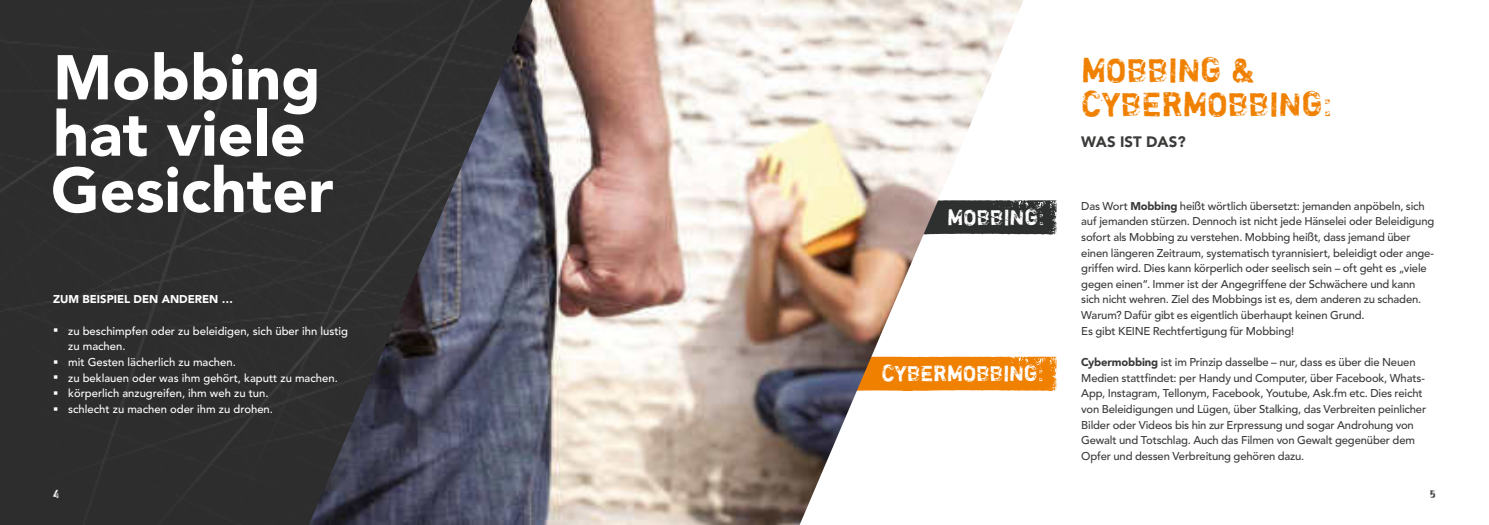
<style>
.page{position:relative;width:1489px;height:525px;background:#fff}
.page>*{position:absolute;margin:0;border:0;box-sizing:border-box;transform-origin:0 0}
.t1{font:900 62.5px/56.2px "Avenir LT Std";color:#fff}
.t2{font:33.75px/33.8px "Shortcut";color:#f08000}
.t3{font:21.88px "Shortcut";color:#fff}
.t4{font:900 15px "Avenir LT Std";color:#3b3b3a}
.t5{font:500 11.25px/15.6px "Avenir LT Std";letter-spacing:-.015em;color:#3b3b3a}
.t6{font:500 11.25px/15.6px "Avenir LT Std";color:#fff}
.t7{font:900 11.25px "Avenir LT Std";color:#fff}
.t8{font:11.25px "Shortcut";color:#fff}
.t9{font:11.25px "Shortcut";color:#3b3b3a}
.s1{font-family:"Arial";font-weight:400;font-size:15px}
.s2{font-weight:900}
</style>
<div class="page">
<svg style="left:1023px;top:200px;width:34px;height:35px"></svg>
<svg style="left:1023px;top:356px;width:34px;height:35px"></svg>
<div style="left:0;top:1px;width:309px;height:523px;background:#2d2d2d"></div>
<img style="left:309px;top:1px;width:714px;height:523px">
<h1 class="t1" style="left:51px;top:50px;width:284px">Mobbing hat viele<br>Gesichter</h1>
<p class="t7" style="left:53px;top:293px;width:181px">ZUM BEISPIEL DEN ANDEREN …</p>
<p class="t6" style="left:68px;top:323px;width:281px;text-indent:-15px"><span class="s1">▪</span> zu beschimpfen oder zu beleidigen, sich über ihn lustig zu machen.</p>
<p class="t6" style="left:53px;top:354px;width:184px"><span class="s1">▪</span> mit Gesten lächerlich zu machen.</p>
<p class="t6" style="left:53px;top:370px;width:286px"><span class="s1">▪</span> zu beklauen oder was ihm gehört, kaputt zu machen.</p>
<p class="t6" style="left:53px;top:386px;width:217px"><span class="s1">▪</span> körperlich anzugreifen, ihm weh zu tun.</p>
<p class="t6" style="left:53px;top:401px;width:221px"><span class="s1">▪</span> schlecht zu machen oder ihm zu drohen.</p>
<h3 class="t3" style="left:947px;top:203px;width:99px">MOBBING:</h3>
<h3 class="t3" style="left:881px;top:360px;width:164px">CYBERMOBBING:</h3>
<h2 class="t2" style="left:1081px;top:50px;width:253px">MOBBING &amp;<br>CYBERMOBBING:</h2>
<h3 class="t4" style="left:1081px;top:133px;width:106px">WAS IST DAS?</h3>
<p class="t5" style="left:1081px;top:198px;width:354px">Das Wort <span class="s2">Mobbing</span> heißt wörtlich übersetzt: jemanden anpöbeln, sich auf jemanden stürzen. Dennoch ist nicht jede Hänselei oder Be leidigung sofort als Mobbing zu verstehen. Mobbing heißt, dass jemand über einen längeren Zeitraum, systematisch tyrannisiert, beleidigt oder an ge&shy;griffen wird. Dies kann körperlich oder seelisch sein – oft geht es „viele gegen einen“. Immer ist der Angegriffene der Schwächere und kann sich nicht wehren. Ziel des Mobbings ist es, dem anderen zu schaden.<br>Warum? Dafür gibt es eigentlich überhaupt keinen Grund.<br>Es gibt KEINE Rechtfertigung für Mobbing!</p>
<p class="t5" style="left:1081px;top:354px;width:346px"><span class="s2">Cybermobbing</span> ist im Prinzip dasselbe – nur, dass es über die Neuen Medien stattfindet: per Handy und Computer, über Facebook, Whats-App, Instagram, Tellonym, Facebook, Youtube, Ask.fm etc. Dies reicht von Beleidigungen und Lügen, über Stalking, das Verbreiten peinlicher Bilder oder Videos bis hin zur Erpressung und sogar Androhung von Gewalt und Totschlag. Auch das Filmen von Gewalt gegenüber dem Opfer und dessen Verbreitung gehören dazu.</p>
<p class="t8" style="left:53px;top:486px;width:8px">4</p>
<p class="t9" style="left:1429px;top:486px;width:7px">5</p>
</div>
